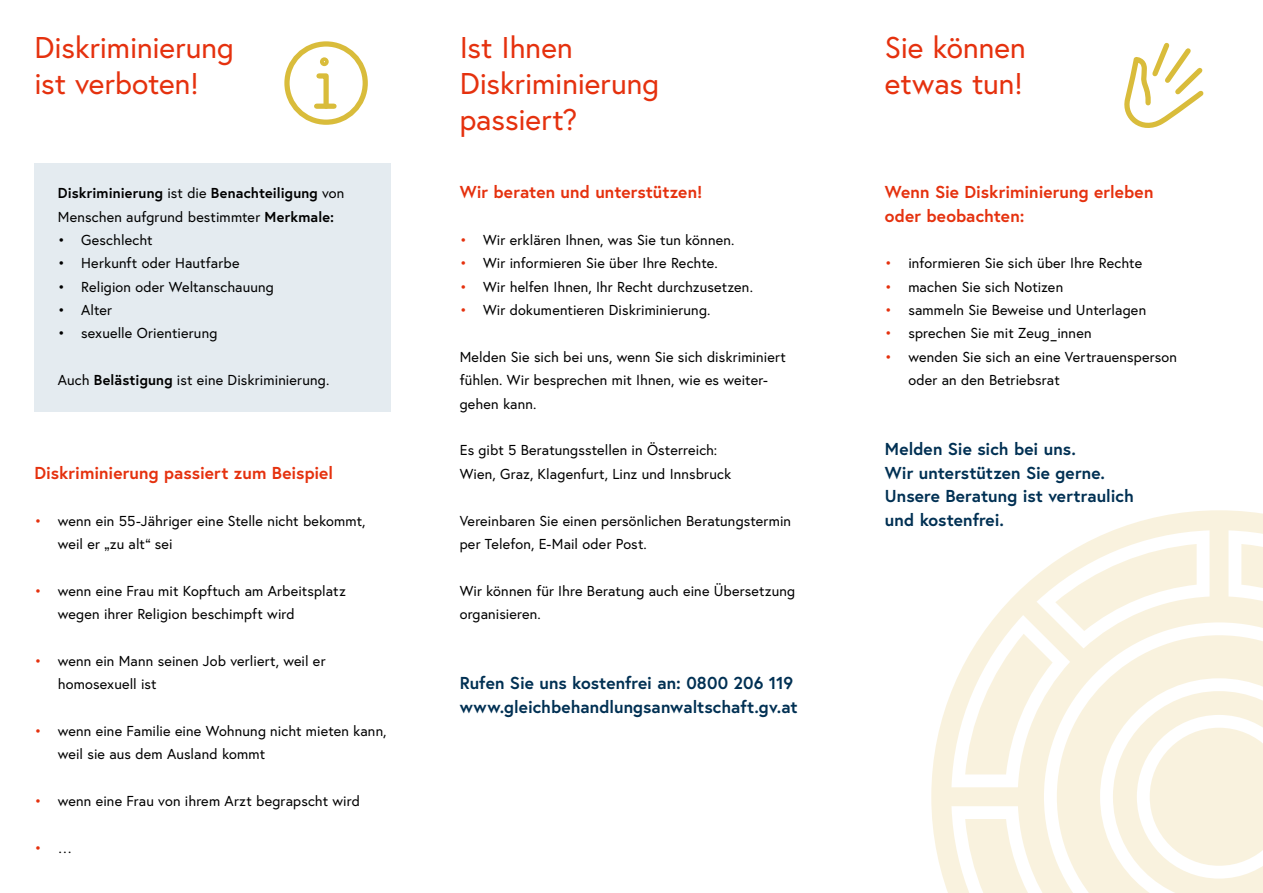
<style>
.page{position:relative;width:1263px;height:893px;background:#fff}
.page>*{position:absolute;margin:0;border:0;box-sizing:border-box;transform-origin:0 0}
.h1_ohne_Nummerierung{font:30px/36px "Europa Austria";color:#e5310e}
.t1{font:700 17.25px/23.4px "Europa Austria";color:#003053}
.h2_ohne_Nummerierung{font:700 17.25px/23.4px "Europa Austria";letter-spacing:.005em;color:#e5310e}
.Infobox_p_Infobox_letzter_Absatz{font:14.4px/23.4px "Europa Austria";letter-spacing:.01em;color:#000}
.Infobox_p_Infobox_ohne_h{font:700 14.4px/23.4px "Europa Austria";letter-spacing:.01em;color:#000}
.t2{font:14.4px "Europa Austria";color:#e5310e}
.s1{font-weight:400}
.s2{font-weight:700}
.s3{color:#e5310e}
.s4{color:#000}
</style>
<div class="page">
<svg style="left:931px;top:510px;width:332px;height:383px;fill:#f9f2de"></svg>
<svg style="left:1057px;top:635px;width:206px;height:258px;fill:#f9f2de"></svg>
<div style="left:34px;top:163px;width:357px;height:85px;background:#e4ebf0"></div>
<div style="left:34px;top:234px;width:357px;height:61px;background:#e4ebf0"></div>
<div style="left:34px;top:280px;width:357px;height:62px;background:#e4ebf0"></div>
<div style="left:34px;top:304px;width:357px;height:61px;background:#e4ebf0"></div>
<div style="left:34px;top:351px;width:357px;height:61px;background:#e4ebf0"></div>
<svg style="left:284px;top:41px;width:84px;height:84px"></svg>
<div style="left:320px;top:57px;width:9px;height:9px;border:5px solid #d9bc3b;border-radius:50%"></div>
<div style="left:317px;top:104px;width:17px;height:5px;background:#d9bc3b"></div>
<svg style="left:1124px;top:42px;width:80px;height:86px"></svg>
<h1 class="h1_ohne_Nummerierung" style="left:34px;top:29px;width:201px">Diskriminierung ist verboten!</h1>
<p class="Infobox_p_Infobox_ohne_h" style="left:58px;top:181px;width:288px">Diskriminierung <span class="s1">ist die</span> Benachteiligung <span class="s1">von<br>Menschen aufgrund bestimmter</span> Merkmale:</p>
<p class="Infobox_p_Infobox_letzter_Absatz" style="left:58px;top:228px;width:96px">• Geschlecht</p>
<p class="Infobox_p_Infobox_letzter_Absatz" style="left:58px;top:251px;width:183px">• Herkunft oder Hautfarbe</p>
<p class="Infobox_p_Infobox_letzter_Absatz" style="left:58px;top:275px;width:218px">• Religion oder Weltanschauung</p>
<p class="Infobox_p_Infobox_letzter_Absatz" style="left:58px;top:298px;width:56px">• Alter</p>
<p class="Infobox_p_Infobox_letzter_Absatz" style="left:58px;top:321px;width:161px">• sexuelle Orientierung</p>
<p class="Infobox_p_Infobox_letzter_Absatz" style="left:58px;top:368px;width:273px">Auch <span class="s2">Belästigung</span> ist eine Diskriminierung.</p>
<h2 class="h2_ohne_Nummerierung" style="left:34px;top:461px;width:300px">Diskriminierung passiert zum Beispiel</h2>
<p class="Infobox_p_Infobox_letzter_Absatz" style="left:58px;top:509px;width:309px;text-indent:-23px"><span class="s3">•</span> wenn ein 55-Jähriger eine Stelle nicht bekommt, weil er „zu alt“ sei</p>
<p class="Infobox_p_Infobox_letzter_Absatz" style="left:58px;top:579px;width:289px;text-indent:-23px"><span class="s3">•</span> wenn eine Frau mit Kopftuch am Arbeitsplatz wegen ihrer Religion beschimpft wird</p>
<p class="Infobox_p_Infobox_letzter_Absatz" style="left:58px;top:649px;width:269px;text-indent:-23px"><span class="s3">•</span> wenn ein Mann seinen Job verliert, weil er homosexuell ist</p>
<p class="Infobox_p_Infobox_letzter_Absatz" style="left:58px;top:719px;width:330px;text-indent:-23px"><span class="s3">•</span> wenn eine Familie eine Wohnung nicht mieten kann, weil sie aus dem Ausland kommt</p>
<p class="Infobox_p_Infobox_letzter_Absatz" style="left:34px;top:789px;width:327px"><span class="s3">•</span> wenn eine Frau von ihrem Arzt begrapscht wird</p>
<p class="t2" style="left:34px;top:839px;width:39px">• <span class="s4">…</span></p>
<h1 class="h1_ohne_Nummerierung" style="left:460px;top:29px;width:201px">Ist Ihnen<br>Diskriminierung passiert?</h1>
<h2 class="h2_ohne_Nummerierung" style="left:460px;top:180px;width:244px">Wir beraten und unterstützen!</h2>
<p class="Infobox_p_Infobox_letzter_Absatz" style="left:460px;top:228px;width:276px"><span class="s3">•</span> Wir erklären Ihnen, was Sie tun können.</p>
<p class="Infobox_p_Infobox_letzter_Absatz" style="left:460px;top:251px;width:259px"><span class="s3">•</span> Wir informieren Sie über Ihre Rechte.</p>
<p class="Infobox_p_Infobox_letzter_Absatz" style="left:460px;top:275px;width:295px"><span class="s3">•</span> Wir helfen Ihnen, Ihr Recht durchzusetzen.</p>
<p class="Infobox_p_Infobox_letzter_Absatz" style="left:460px;top:298px;width:252px"><span class="s3">•</span> Wir dokumentieren Diskriminierung.</p>
<p class="Infobox_p_Infobox_letzter_Absatz" style="left:460px;top:345px;width:328px">Melden Sie sich bei uns, wenn Sie sich diskriminiert fühlen. Wir besprechen mit Ihnen, wie es weiter&shy;gehen kann.</p>
<p class="Infobox_p_Infobox_letzter_Absatz" style="left:460px;top:438px;width:273px">Es gibt 5 Beratungsstellen in Österreich:<br>Wien, Graz, Klagenfurt, Linz und Innsbruck</p>
<p class="Infobox_p_Infobox_letzter_Absatz" style="left:460px;top:509px;width:333px">Vereinbaren Sie einen persönlichen Beratungstermin per Telefon, E-Mail oder Post.</p>
<p class="Infobox_p_Infobox_letzter_Absatz" style="left:460px;top:579px;width:337px">Wir können für Ihre Beratung auch eine Übersetzung organisieren.</p>
<p class="t1" style="left:460px;top:671px;width:335px">Rufen Sie uns kostenfrei an: 0800 206 119</p>
<p class="t1" style="left:460px;top:694px;width:340px">www.gleichbehandlungsanwaltschaft.gv.at</p>
<h1 class="h1_ohne_Nummerierung" style="left:885px;top:29px;width:142px">Sie können etwas tun!</h1>
<h2 class="h2_ohne_Nummerierung" style="left:885px;top:180px;width:270px">Wenn Sie Diskriminierung erleben oder beobachten:</h2>
<p class="Infobox_p_Infobox_letzter_Absatz" style="left:885px;top:251px;width:259px"><span class="s3">•</span> informieren Sie sich über Ihre Rechte</p>
<p class="Infobox_p_Infobox_letzter_Absatz" style="left:885px;top:275px;width:180px"><span class="s3">•</span> machen Sie sich Notizen</p>
<p class="Infobox_p_Infobox_letzter_Absatz" style="left:885px;top:298px;width:263px"><span class="s3">•</span> sammeln Sie Beweise und Unterlagen</p>
<p class="Infobox_p_Infobox_letzter_Absatz" style="left:885px;top:321px;width:208px"><span class="s3">•</span> sprechen Sie mit Zeug_innen</p>
<p class="Infobox_p_Infobox_letzter_Absatz" style="left:908px;top:345px;width:270px;text-indent:-23px"><span class="s3">•</span> wenden Sie sich an eine Vertrauensperson oder an den Betriebsrat</p>
<p class="t1" style="left:885px;top:437px;width:192px">Melden Sie sich bei uns.</p>
<p class="t1" style="left:885px;top:461px;width:250px">Wir unterstützen Sie gerne.<br>Unsere Beratung ist vertraulich und kostenfrei.</p>
</div>
